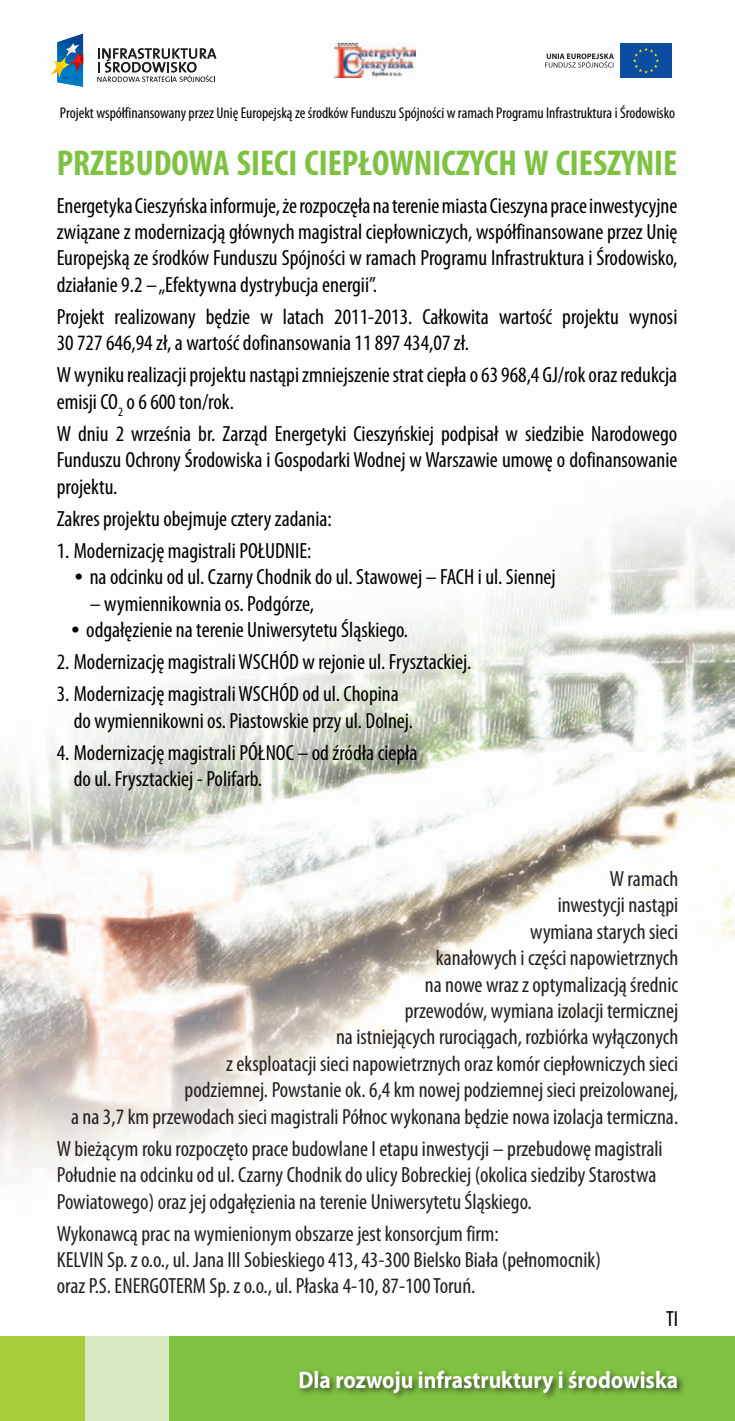
<style>
.page{position:relative;width:735px;height:1421px;background:#fff}
.page>*{position:absolute;margin:0;border:0;box-sizing:border-box;transform-origin:0 0}
.t1{font:700 condensed 36px "Myriad Pro";color:#7fc241}
.t2{font:700 24px "Myriad Pro";color:#fff;scale:.9 1}
.t3{font:condensed 22px/26.4px "Myriad Pro";color:#000}
.t4{font:condensed 22px/26.4px "Myriad Pro";color:#231f20}
.t5{font:condensed 15.6px "Myriad Pro";color:#000}
.s1{font-family:"Accius TEE Ligh Cond";font-stretch:normal}
</style>
<div class="page">
<img style="left:0;top:33px;width:734px;height:1150px">
<div style="left:169px;top:1336px;width:565px;height:84px;background:#7fc241"></div>
<div style="left:297px;top:1367px;width:388px;height:34px;background:#231f20;opacity:.75"></div>
<div style="left:84px;top:1336px;width:85px;height:84px;background:#daeac1"></div>
<div style="left:0;top:1336px;width:85px;height:84px;background:#a6ce39"></div>
<svg style="left:97px;top:48px;width:119px;height:34px"></svg>
<svg style="left:50px;top:34px;width:33px;height:53px"></svg>
<div style="left:620px;top:43px;width:51px;height:35px;background:#0d4da1"></div>
<svg style="left:633px;top:48px;width:25px;height:25px"></svg>
<svg style="left:544px;top:53px;width:69px;height:15px"></svg>
<img style="left:334px;top:43px;width:81px;height:35px">
<p class="t5" style="left:60px;top:103px;width:616px">Projekt współfinansowany przez Unię Europejską ze środków Funduszu Spójności w ramach Programu Infrastruktura i Środowisko</p>
<h1 class="t1" style="left:57px;top:140px;width:621px">PRZEBUDOWA SIECI CIEPŁOWNICZYCH W CIESZYNIE</h1>
<p class="t3" style="left:57px;top:192px;width:622px;text-align:justify">Energetyka Cieszyńska informuje, że rozpoczęła na terenie miasta Cieszyna prace inwestycyjne związane z modernizacją głównych magistral ciepłowniczych, współfinansowane przez Unię Europejską ze środków Funduszu Spójności w ramach Programu Infrastruktura i Środowisko, działanie 9.2 – „Efektywna dystrybucja energii”.</p>
<p class="t3" style="left:57px;top:303px;width:621px">Projekt realizowany będzie w latach 2011-2013. Całkowita wartość projektu wynosi<br>30 727 646,94 zł, a wartość dofinansowania 11 897 434,07 zł.</p>
<p class="t3" style="left:57px;top:361px;width:621px">W wyniku realizacji projektu nastąpi zmniejszenie strat ciepła o 63 968,4 GJ/rok oraz redukcja emisji CO<sub>2</sub> o 6 600 ton/rok.</p>
<p class="t3" style="left:57px;top:420px;width:622px;text-align:justify">W dniu 2 września br. Zarząd Energetyki Cieszyńskiej podpisał w siedzibie Narodowego Funduszu Ochrony Środowiska i Gospodarki Wodnej w Warszawie umowę o dofinansowanie projektu.</p>
<p class="t3" style="left:57px;top:505px;width:276px">Zakres projektu obejmuje cztery zadania:</p>
<p class="t3" style="left:57px;top:537px;width:256px">1. Modernizację magistrali POŁUDNIE:</p>
<p class="t3" style="left:71px;top:563px;width:485px"><span class="s1">•</span> na odcinku od ul. Czarny Chodnik do ul. Stawowej – FACH i ul. Siennej</p>
<p class="t3" style="left:90px;top:590px;width:226px">– wymiennikownia os. Podgórze,</p>
<p class="t3" style="left:68px;top:616px;width:341px"><span class="s1">•</span> odgałęzienie na terenie Uniwersytetu Śląskiego.</p>
<p class="t3" style="left:57px;top:648px;width:416px">2. Modernizację magistrali WSCHÓD w rejonie ul. Frysztackiej.</p>
<p class="t3" style="left:74px;top:680px;width:340px;text-indent:-17px">3. Modernizację magistrali WSCHÓD od ul. Chopina do wymiennikowni os. Piastowskie przy ul. Dolnej.</p>
<p class="t3" style="left:74px;top:739px;width:345px;text-indent:-17px">4. Modernizację magistrali PÓŁNOC – od źródła ciepła do ul. Frysztackiej - Polifarb.</p>
<p class="t4" style="left:71px;top:865px;width:608px;text-align:right">W ramach<br>inwestycji nastąpi<br>wymiana starych sieci<br>kanałowych i części napowietrznych<br>na nowe wraz z optymalizacją średnic<br>przewodów, wymiana izolacji termicznej<br>na istniejących rurociągach, rozbiórka wyłączonych<br>z eksploatacji sieci napowietrznych oraz komór ciepłowniczych sieci<br>podziemnej. Powstanie ok. 6,4 km nowej podziemnej sieci preizolowanej,<br>a na 3,7 km przewodach sieci magistrali Północ wykonana będzie nowa izolacja termiczna.</p>
<p class="t4" style="left:57px;top:1134px;width:607px">W bieżącym roku rozpoczęto prace budowlane I etapu inwestycji – przebudowę magistrali<br>Południe na odcinku od ul. Czarny Chodnik do ulicy Bobreckiej (okolica siedziby Starostwa<br>Powiatowego) oraz jej odgałęzienia na terenie Uniwersytetu Śląskiego.</p>
<p class="t4" style="left:57px;top:1219px;width:545px">Wykonawcą prac na wymienionym obszarze jest konsorcjum firm:<br>KELVIN Sp. z o.o., ul. Jana III Sobieskiego 413, 43-300 Bielsko Biała (pełnomocnik) oraz P.S. ENERGOTERM Sp. z o.o., ul. Płaska 4-10, 87-100 Toruń.</p>
<p class="t3" style="left:665px;top:1304px;width:14px">TI</p>
<p class="t2" style="left:298px;top:1363px;width:423px">Dla rozwoju infrastruktury i środowiska</p>
</div>
